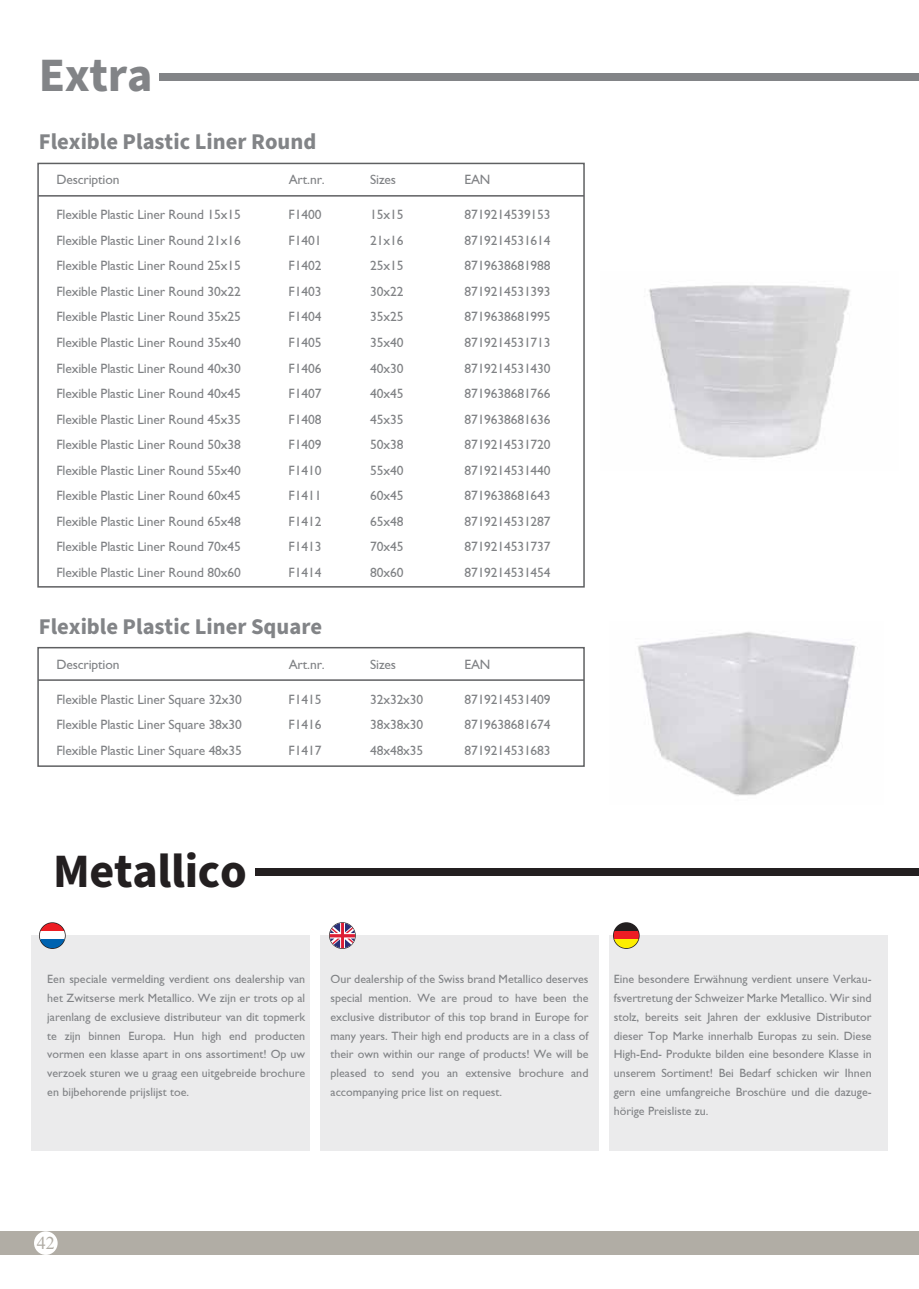
<style>
.page{position:relative;width:919px;height:1289px;background:#fff}
.page>*{position:absolute;margin:0;border:0;box-sizing:border-box;transform-origin:0 0}
.t1{font:700 48px "Source Sans Pro";letter-spacing:-.005em;color:#231f20}
.t2{font:700 48px "Source Sans Pro";letter-spacing:-.005em;color:#828487}
.t3{font:700 22.5px "Source Sans Pro";color:#828487}
.t4{font:22.5px "Aparajita";color:#b1ada5}
.t5{font:13.5px "Gill Sans";letter-spacing:-.01em;color:#808285}
.t6{font:12px/18.8px "Gill Sans";color:#808285;text-align:justify}
</style>
<div class="page">
<img style="left:637px;top:632px;width:219px;height:164px">
<img style="left:649px;top:285px;width:201px;height:173px">
<div style="left:0;top:1231px;width:918px;height:23px;background:#b1ada5"></div>
<div style="left:34px;top:1231px;width:24px;height:23px;background:#fff;border-radius:50%"></div>
<div style="left:32px;top:934px;width:278px;height:216px;background:#ebebec"></div>
<div style="left:320px;top:934px;width:278px;height:216px;background:#ebebec"></div>
<div style="left:609px;top:934px;width:278px;height:216px;background:#ebebec"></div>
<div style="left:39px;top:922px;width:27px;height:26px;border:2px solid #231f20;border-radius:50%"></div>
<svg style="left:40px;top:923px;width:25px;height:8px"></svg>
<div style="left:40px;top:931px;width:25px;height:8px;background:#fff"></div>
<svg style="left:40px;top:939px;width:25px;height:9px"></svg>
<div style="left:613px;top:922px;width:26px;height:26px;border:2px solid #231f20;border-radius:50%"></div>
<svg style="left:614px;top:923px;width:24px;height:8px"></svg>
<div style="left:613px;top:931px;width:25px;height:8px;background:#ed1d24"></div>
<svg style="left:613px;top:939px;width:25px;height:9px"></svg>
<div style="left:329px;top:922px;width:26px;height:26px;border:2px solid #231f20;border-radius:50%"></div>
<svg style="left:330px;top:922px;width:25px;height:26px"></svg>
<div style="left:159px;top:73px;width:759px;height:7px;background:#828487"></div>
<div style="left:256px;top:868px;width:662px;height:8px;background:#231f20"></div>
<div style="left:37px;top:163px;width:547px;height:424px;border:2px solid #5f6062"></div>
<hr style="left:38px;top:195px;width:546px;height:2px;background:#5f6062">
<div style="left:37px;top:647px;width:547px;height:120px;border:2px solid #5f6062"></div>
<hr style="left:38px;top:679px;width:546px;height:2px;background:#5f6062">
<h1 class="t2" style="left:39px;top:42px;width:115px">Extra</h1>
<h2 class="t3" style="left:39px;top:127px;width:279px">Flexible Plastic Liner Round</h2>
<p class="t5" style="left:56px;top:172px;width:65px">Description</p>
<p class="t5" style="left:289px;top:172px;width:38px">Art.nr.</p>
<p class="t5" style="left:370px;top:172px;width:27px">Sizes</p>
<p class="t5" style="left:464px;top:172px;width:28px">EAN</p>
<p class="t5" style="left:56px;top:207px;width:186px">Flexible Plastic Liner Round 15x15</p>
<p class="t5" style="left:288px;top:207px;width:34px">F1400</p>
<p class="t5" style="left:370px;top:207px;width:35px">15x15</p>
<p class="t5" style="left:464px;top:207px;width:88px">8719214539153</p>
<p class="t5" style="left:56px;top:233px;width:186px">Flexible Plastic Liner Round 21x16</p>
<p class="t5" style="left:288px;top:233px;width:34px">F1401</p>
<p class="t5" style="left:370px;top:233px;width:35px">21x16</p>
<p class="t5" style="left:464px;top:233px;width:88px">8719214531614</p>
<p class="t5" style="left:56px;top:258px;width:186px">Flexible Plastic Liner Round 25x15</p>
<p class="t5" style="left:288px;top:258px;width:34px">F1402</p>
<p class="t5" style="left:370px;top:258px;width:35px">25x15</p>
<p class="t5" style="left:464px;top:258px;width:88px">8719638681988</p>
<p class="t5" style="left:56px;top:284px;width:186px">Flexible Plastic Liner Round 30x22</p>
<p class="t5" style="left:288px;top:284px;width:34px">F1403</p>
<p class="t5" style="left:370px;top:284px;width:35px">30x22</p>
<p class="t5" style="left:464px;top:284px;width:88px">8719214531393</p>
<p class="t5" style="left:56px;top:309px;width:186px">Flexible Plastic Liner Round 35x25</p>
<p class="t5" style="left:288px;top:309px;width:34px">F1404</p>
<p class="t5" style="left:370px;top:309px;width:35px">35x25</p>
<p class="t5" style="left:464px;top:309px;width:88px">8719638681995</p>
<p class="t5" style="left:56px;top:335px;width:186px">Flexible Plastic Liner Round 35x40</p>
<p class="t5" style="left:288px;top:335px;width:34px">F1405</p>
<p class="t5" style="left:370px;top:335px;width:35px">35x40</p>
<p class="t5" style="left:464px;top:335px;width:88px">8719214531713</p>
<p class="t5" style="left:56px;top:360px;width:186px">Flexible Plastic Liner Round 40x30</p>
<p class="t5" style="left:288px;top:360px;width:34px">F1406</p>
<p class="t5" style="left:370px;top:360px;width:35px">40x30</p>
<p class="t5" style="left:464px;top:360px;width:88px">8719214531430</p>
<p class="t5" style="left:56px;top:386px;width:186px">Flexible Plastic Liner Round 40x45</p>
<p class="t5" style="left:288px;top:386px;width:34px">F1407</p>
<p class="t5" style="left:370px;top:386px;width:35px">40x45</p>
<p class="t5" style="left:464px;top:386px;width:88px">8719638681766</p>
<p class="t5" style="left:56px;top:411px;width:186px">Flexible Plastic Liner Round 45x35</p>
<p class="t5" style="left:288px;top:411px;width:34px">F1408</p>
<p class="t5" style="left:370px;top:411px;width:35px">45x35</p>
<p class="t5" style="left:464px;top:411px;width:88px">8719638681636</p>
<p class="t5" style="left:56px;top:437px;width:186px">Flexible Plastic Liner Round 50x38</p>
<p class="t5" style="left:288px;top:437px;width:34px">F1409</p>
<p class="t5" style="left:370px;top:437px;width:35px">50x38</p>
<p class="t5" style="left:464px;top:437px;width:88px">8719214531720</p>
<p class="t5" style="left:56px;top:462px;width:186px">Flexible Plastic Liner Round 55x40</p>
<p class="t5" style="left:288px;top:462px;width:34px">F1410</p>
<p class="t5" style="left:370px;top:462px;width:35px">55x40</p>
<p class="t5" style="left:464px;top:462px;width:88px">8719214531440</p>
<p class="t5" style="left:56px;top:488px;width:186px">Flexible Plastic Liner Round 60x45</p>
<p class="t5" style="left:288px;top:488px;width:34px">F1411</p>
<p class="t5" style="left:370px;top:488px;width:35px">60x45</p>
<p class="t5" style="left:464px;top:488px;width:88px">8719638681643</p>
<p class="t5" style="left:56px;top:513px;width:186px">Flexible Plastic Liner Round 65x48</p>
<p class="t5" style="left:288px;top:513px;width:34px">F1412</p>
<p class="t5" style="left:370px;top:513px;width:35px">65x48</p>
<p class="t5" style="left:464px;top:513px;width:88px">8719214531287</p>
<p class="t5" style="left:56px;top:539px;width:186px">Flexible Plastic Liner Round 70x45</p>
<p class="t5" style="left:288px;top:539px;width:34px">F1413</p>
<p class="t5" style="left:370px;top:539px;width:35px">70x45</p>
<p class="t5" style="left:464px;top:539px;width:88px">8719214531737</p>
<p class="t5" style="left:56px;top:564px;width:186px">Flexible Plastic Liner Round 80x60</p>
<p class="t5" style="left:288px;top:564px;width:34px">F1414</p>
<p class="t5" style="left:370px;top:564px;width:35px">80x60</p>
<p class="t5" style="left:464px;top:564px;width:88px">8719214531454</p>
<h2 class="t3" style="left:39px;top:611px;width:285px">Flexible Plastic Liner Square</h2>
<p class="t5" style="left:56px;top:656px;width:65px">Description</p>
<p class="t5" style="left:289px;top:656px;width:38px">Art.nr.</p>
<p class="t5" style="left:370px;top:656px;width:27px">Sizes</p>
<p class="t5" style="left:464px;top:656px;width:28px">EAN</p>
<p class="t5" style="left:56px;top:691px;width:187px">Flexible Plastic Liner Square 32x30</p>
<p class="t5" style="left:288px;top:691px;width:34px">F1415</p>
<p class="t5" style="left:370px;top:691px;width:55px">32x32x30</p>
<p class="t5" style="left:464px;top:691px;width:88px">8719214531409</p>
<p class="t5" style="left:56px;top:717px;width:187px">Flexible Plastic Liner Square 38x30</p>
<p class="t5" style="left:288px;top:717px;width:34px">F1416</p>
<p class="t5" style="left:370px;top:717px;width:55px">38x38x30</p>
<p class="t5" style="left:464px;top:717px;width:88px">8719638681674</p>
<p class="t5" style="left:56px;top:742px;width:187px">Flexible Plastic Liner Square 48x35</p>
<p class="t5" style="left:288px;top:742px;width:34px">F1417</p>
<p class="t5" style="left:370px;top:742px;width:55px">48x48x35</p>
<p class="t5" style="left:464px;top:742px;width:88px">8719214531683</p>
<h1 class="t1" style="left:53px;top:838px;width:195px">Metallico</h1>
<p class="t6" style="left:330px;top:969px;width:259px">Our dealership of the Swiss brand Metallico deserves special mention. We are proud to have been the exclusive distributor of this top brand in Europe for many years. Their high end products are in a class of their own within our range of products! We will be pleased to send you an extensive brochure and accompanying price list on request.</p>
<p class="t6" style="left:47px;top:969px;width:259px">Een speciale vermelding verdient ons dealership van het Zwitserse merk Metallico. We zijn er trots op al jarenlang de exclusieve distributeur van dit topmerk te zijn binnen Europa. Hun high end producten vormen een klasse apart in ons assortiment! Op uw verzoek sturen we u graag een uitgebreide brochure en bijbehorende prijslijst toe.</p>
<p class="t6" style="left:613px;top:969px;width:259px">Eine besondere Erwähnung verdient unsere Verkau&shy;fsvertretung der Schweizer Marke Metallico. Wir sind stolz, bereits seit Jahren der exklusive Distributor dieser Top Marke innerhalb Europas zu sein. Diese High-End- Produkte bilden eine besondere Klasse in unserem Sortiment! Bei Bedarf schicken wir Ihnen gern eine umfangreiche Broschüre und die dazuge&shy;hörige Preisliste zu.</p>
<h2 class="t4" style="left:37px;top:1228px;width:20px">42</h2>
</div>
